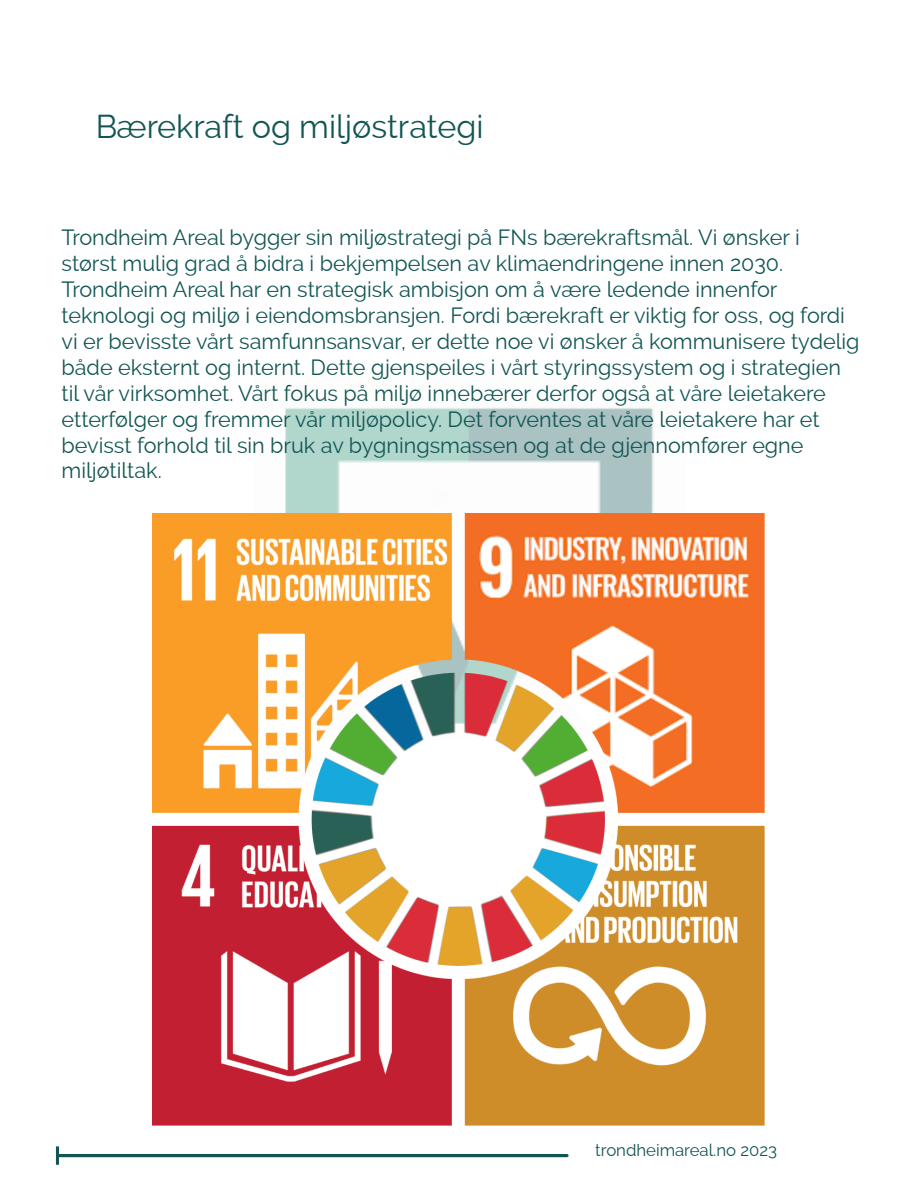
<style>
.page{position:relative;width:918px;height:1188px;background:#fff}
.page>*{position:absolute;margin:0;border:0;box-sizing:border-box;transform-origin:0 0}
.t1{font:32.4px "Raleway";color:#125654}
.t2{font:21.6px/26px "Raleway";color:#125654}
.t3{font:16.8px "Raleway";color:#125654}
</style>
<div class="page">
<img style="left:55px;top:408px;width:710px;height:757px">
<img style="left:152px;top:513px;width:613px;height:612px">
<hr style="left:57px;top:1154px;width:510px;height:3px;background:#125654">
<hr style="left:56px;top:1146px;width:3px;height:19px;background:#125654">
<h1 class="t1" style="left:95px;top:108px;width:390px">Bærekraft og miljøstrategi</h1>
<p class="t2" style="left:62px;top:225px;width:800px">Trondheim Areal bygger sin miljøstrategi på FNs bærekraftsmål. Vi ønsker i størst mulig grad å bidra i bekjempelsen av klimaendringene innen 2030.<br>Trondheim Areal har en strategisk ambisjon om å være ledende innenfor teknologi og miljø i eiendomsbransjen. Fordi bærekraft er viktig for oss, og fordi vi er bevisste vårt samfunnsansvar, er dette noe vi ønsker å kommunisere tydelig både eksternt og internt. Dette gjenspeiles i vårt styringssystem og i strategien til vår virksomhet. Vårt fokus på miljø innebærer derfor også at våre leietakere etterfølger og fremmer vår miljøpolicy. Det forventes at våre leietakere har et bevisst forhold til sin bruk av bygningsmassen og at de gjennomfører egne miljøtiltak.</p>
<p class="t3" style="left:595px;top:1141px;width:183px">trondheimareal.no 2023</p>
</div>
